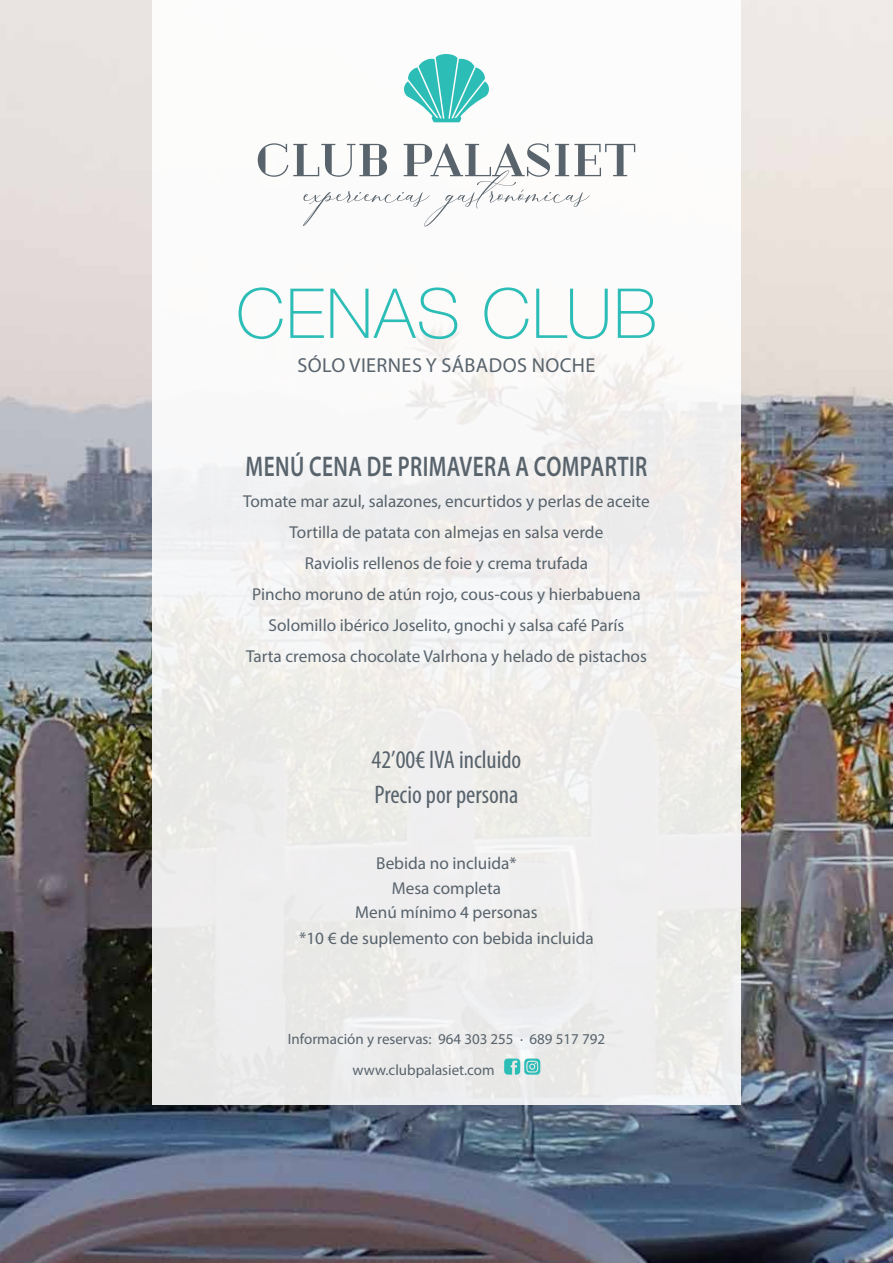
<style>
.page{position:relative;width:893px;height:1263px;background:#fff}
.page>*{position:absolute;margin:0;border:0;box-sizing:border-box;transform-origin:0 0}
.t1{font:100 69px "Helvetica Neue";letter-spacing:.02em;color:#2cbdb7}
.t2{font:50.4px "Boheme Floral";color:#58636c}
.t3{font:600 28.5px "Myriad Pro";letter-spacing:.02em;color:#58636c;scale:.75 1}
.t4{font:condensed 25.5px/34px "Myriad Pro";color:#58636c}
.t5{font:20.25px "Myriad Pro";letter-spacing:.02em;color:#58636c}
.t6{font:17.25px/31px "Myriad Pro";color:#58636c;text-align:center}
.t7{font:15px/31px "Myriad Pro";color:#58636c}
</style>
<div class="page">
<img style="left:0;top:0;width:893px;height:1263px">
<div style="left:152px;top:0;width:589px;height:1105px;background:#f2f1f0"></div>
<svg style="left:504px;top:1058px;width:36px;height:17px"></svg>
<svg style="left:404px;top:54px;width:85px;height:68px"></svg>
<svg style="left:258px;top:143px;width:377px;height:34px"></svg>
<h2 class="t2" style="left:304px;top:159px;width:286px">experiencias gastronómicas</h2>
<h1 class="t1" style="left:236px;top:261px;width:422px">CENAS CLUB</h1>
<p class="t5" style="left:297px;top:353px;width:300px">SÓLO VIERNES Y SÁBADOS NOCHE</p>
<h3 class="t3" style="left:246px;top:448px;width:537px">MENÚ CENA DE PRIMAVERA A COMPARTIR</h3>
<p class="t6" style="left:243px;top:485px;width:408px">Tomate mar azul, salazones, encurtidos y perlas de aceite Tortilla de patata con almejas en salsa verde<br>Raviolis rellenos de foie y crema trufada<br>Pincho moruno de atún rojo, cous-cous y hierbabuena Solomillo ibérico Joselito, gnochi y salsa café París<br>Tarta cremosa chocolate Valrhona y helado de pistachos</p>
<h3 class="t4" style="left:372px;top:743px;width:151px">42’00€ IVA incluido<br>Precio por persona</h3>
<p class="t6" style="left:355px;top:851px;width:184px;line-height:24.3px">Bebida no incluida*<br>Mesa completa<br>Menú mínimo 4 personas</p>
<p class="t6" style="left:299px;top:922px;width:296px">*10 € de suplemento con bebida incluida</p>
<p class="t7" style="left:353px;top:1023px;width:254px;text-indent:-65px">Información y reservas: 964 303 255 · 689 517 792 www.clubpalasiet.com</p>
</div>
